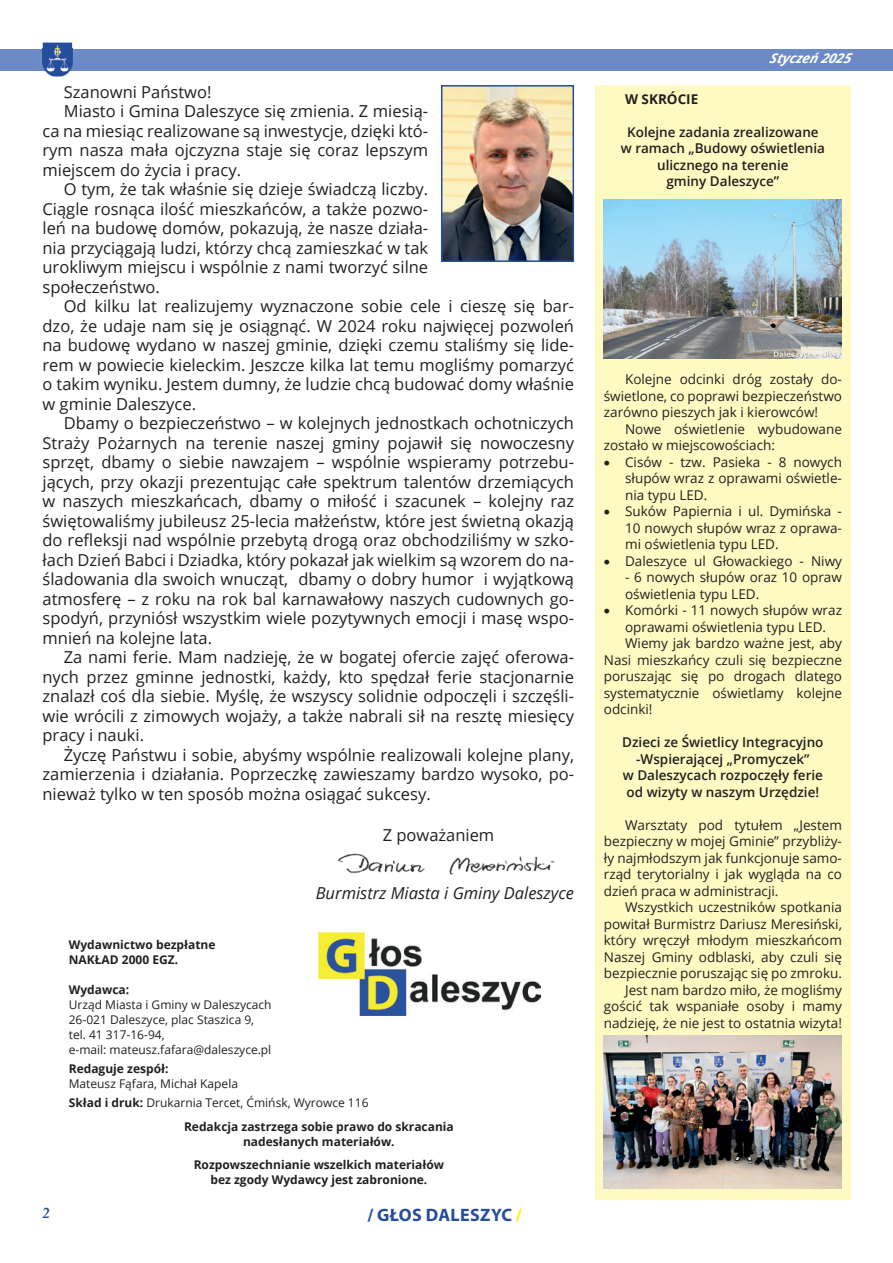
<style>
.page{position:relative;width:893px;height:1263px;background:#fff}
.page>*{position:absolute;margin:0;border:0;box-sizing:border-box;transform-origin:0 0}
.t1{font:700 18px "Myriad Pro";letter-spacing:.02em;color:#244e9c}
.t2{font:16.5px "Open Sans";color:#231f20}
.t3{font:italic 16.5px "Open Sans";color:#231f20}
.t4{font:italic 700 15px "Palatino Linotype";color:#244e9c}
.t5{font:13.5px/16.5px "Open Sans";color:#231f20;text-align:justify}
.t6{font:600 13.5px/16.5px "Open Sans";color:#231f20;text-align:center}
.t7{font:italic 700 13.5px "Open Sans";color:#fff}
.t8{font:700 13.5px "Open Sans";color:#231f20}
.t9{font:700 12px/15px "Open Sans";color:#231f20;text-align:center}
.t10{font:12px/15px "Open Sans";color:#231f20}
.s1{font-weight:700}
.s2{color:#fff101}
</style>
<div class="page">
<div style="left:0;top:49px;width:893px;height:21px;background:#6c8bc6"></div>
<img style="left:43px;top:43px;width:29px;height:34px">
<img style="left:43px;top:49px;width:29px;height:21px">
<img style="left:319px;top:933px;width:221px;height:82px">
<div style="left:595px;top:85px;width:255px;height:1114px;background:#fffac1"></div>
<img style="left:444px;top:88px;width:127px;height:171px">
<div style="left:441px;top:85px;width:133px;height:177px;border:2px solid #244e9c"></div>
<img style="left:338px;top:853px;width:217px;height:22px">
<img style="left:604px;top:1036px;width:238px;height:152px">
<img style="left:604px;top:200px;width:238px;height:158px">
<p class="t2" style="left:64px;top:80px;width:149px">Szanowni Państwo!</p>
<p class="t2" style="left:64px;top:100px;width:366px">Miasto i Gmina Daleszyce się zmienia. Z miesią-</p>
<p class="t2" style="left:43px;top:119px;width:387px">ca na miesiąc realizowane są inwestycje, dzięki któ-</p>
<p class="t2" style="left:43px;top:139px;width:387px">rym nasza mała ojczyzna staje się coraz lepszym</p>
<p class="t2" style="left:43px;top:158px;width:200px">miejscem do życia i pracy.</p>
<p class="t2" style="left:64px;top:178px;width:366px">O tym, że tak właśnie się dzieje świadczą liczby.</p>
<p class="t2" style="left:43px;top:197px;width:387px">Ciągle rosnąca ilość mieszkańców, a także pozwo-</p>
<p class="t2" style="left:43px;top:217px;width:387px">leń na budowę domów, pokazują, że nasze działa-</p>
<p class="t2" style="left:43px;top:236px;width:387px">nia przyciągają ludzi, którzy chcą zamieszkać w tak</p>
<p class="t2" style="left:43px;top:256px;width:387px">urokliwym miejscu i wspólnie z nami tworzyć silne</p>
<p class="t2" style="left:43px;top:275px;width:119px">społeczeństwo.</p>
<p class="t2" style="left:64px;top:295px;width:512px">Od kilku lat realizujemy wyznaczone sobie cele i cieszę się bar-</p>
<p class="t2" style="left:43px;top:314px;width:533px">dzo, że udaje nam się je osiągnąć. W 2024 roku najwięcej pozwoleń</p>
<p class="t2" style="left:43px;top:334px;width:533px">na budowę wydano w naszej gminie, dzięki czemu staliśmy się lide-</p>
<p class="t2" style="left:43px;top:353px;width:533px">rem w powiecie kieleckim. Jeszcze kilka lat temu mogliśmy pomarzyć</p>
<p class="t2" style="left:43px;top:373px;width:533px">o takim wyniku. Jestem dumny, że ludzie chcą budować domy właśnie</p>
<p class="t2" style="left:43px;top:392px;width:155px">w gminie Daleszyce.</p>
<p class="t2" style="left:64px;top:412px;width:512px">Dbamy o bezpieczeństwo – w kolejnych jednostkach ochotniczych</p>
<p class="t2" style="left:43px;top:431px;width:533px">Straży Pożarnych na terenie naszej gminy pojawił się nowoczesny</p>
<p class="t2" style="left:43px;top:451px;width:533px">sprzęt, dbamy o siebie nawzajem – wspólnie wspieramy potrzebu-</p>
<p class="t2" style="left:43px;top:470px;width:533px">jących, przy okazji prezentując całe spektrum talentów drzemiących</p>
<p class="t2" style="left:43px;top:490px;width:533px">w naszych mieszkańcach, dbamy o miłość i szacunek – kolejny raz</p>
<p class="t2" style="left:43px;top:509px;width:533px">świętowaliśmy jubileusz 25-lecia małżeństw, które jest świetną okazją</p>
<p class="t2" style="left:43px;top:529px;width:533px">do refleksji nad wspólnie przebytą drogą oraz obchodziliśmy w szko-</p>
<p class="t2" style="left:43px;top:548px;width:533px">łach Dzień Babci i Dziadka, który pokazał jak wielkim są wzorem do na-</p>
<p class="t2" style="left:43px;top:568px;width:533px">śladowania dla swoich wnucząt, dbamy o dobry humor i wyjątkową</p>
<p class="t2" style="left:43px;top:587px;width:533px">atmosferę – z roku na rok bal karnawałowy naszych cudownych go-</p>
<p class="t2" style="left:43px;top:607px;width:533px">spodyń, przyniósł wszystkim wiele pozytywnych emocji i masę wspo-</p>
<p class="t2" style="left:43px;top:626px;width:171px">mnień na kolejne lata.</p>
<p class="t2" style="left:64px;top:646px;width:512px">Za nami ferie. Mam nadzieję, że w bogatej ofercie zajęć oferowa-</p>
<p class="t2" style="left:43px;top:665px;width:533px">nych przez gminne jednostki, każdy, kto spędzał ferie stacjonarnie</p>
<p class="t2" style="left:43px;top:685px;width:533px">znalazł coś dla siebie. Myślę, że wszyscy solidnie odpoczęli i szczęśli-</p>
<p class="t2" style="left:43px;top:704px;width:533px">wie wrócili z zimowych wojaży, a także nabrali sił na resztę miesięcy</p>
<p class="t2" style="left:43px;top:724px;width:103px">pracy i nauki.</p>
<p class="t2" style="left:64px;top:743px;width:512px">Życzę Państwu i sobie, abyśmy wspólnie realizowali kolejne plany,</p>
<p class="t2" style="left:43px;top:763px;width:533px">zamierzenia i działania. Poprzeczkę zawieszamy bardzo wysoko, po-</p>
<p class="t2" style="left:43px;top:782px;width:390px">nieważ tylko w ten sposób można osiągać sukcesy.</p>
<p class="t2" style="left:383px;top:823px;width:113px">Z poważaniem</p>
<p class="t3" style="left:316px;top:882px;width:260px">Burmistrz Miasta i Gminy Daleszyce</p>
<p class="t9" style="left:69px;top:936px;width:148px;text-align:left">Wydawnictwo bezpłatne<br>NAKŁAD 2000 EGZ.</p>
<p class="t9" style="left:69px;top:981px;width:62px">Wydawca:</p>
<p class="t10" style="left:69px;top:996px;width:204px">Urząd Miasta i Gminy w Daleszycach<br>26-021 Daleszyce, plac Staszica 9, tel. 41 317-16-94,<br>e-mail: mateusz.fafara@daleszyce.pl</p>
<p class="t9" style="left:69px;top:1061px;width:101px">Redaguje zespół:</p>
<p class="t10" style="left:69px;top:1073px;width:301px;line-height:19.2px">Mateusz Fąfara, Michał Kapela<br><span class="s1">Skład i druk:</span> Drukarnia Tercet, Ćmińsk, Wyrowce 116</p>
<p class="t9" style="left:184px;top:1118px;width:271px">Redakcja zastrzega sobie prawo do skracania nadesłanych materiałów.</p>
<p class="t9" style="left:194px;top:1157px;width:252px">Rozpowszechnianie wszelkich materiałów bez zgody Wydawcy jest zabronione.</p>
<p class="t4" style="left:43px;top:1202px;width:9px">2</p>
<p class="t1" style="left:367px;top:1203px;width:156px">/ GŁOS DALESZYC <span class="s2">/</span></p>
<p class="t7" style="left:769px;top:49px;width:88px">Styczeń2025</p>
<p class="t8" style="left:625px;top:89px;width:75px">W SKRÓCIE</p>
<p class="t6" style="left:621px;top:123px;width:206px">Kolejne zadania zrealizowane w ramach „Budowy oświetlenia ulicznego na terenie<br>gminy Daleszyce”</p>
<p class="t5" style="left:604px;top:371px;width:240px;text-indent:21px">Kolejne odcinki dróg zostały do&shy;świetlone, co poprawi bezpieczeństwo zarówno pieszych jak i kierowców!</p>
<p class="t5" style="left:604px;top:420px;width:240px;text-indent:21px">Nowe oświetlenie wybudowane zostało w miejscowościach:</p>
<p class="t5" style="left:625px;top:453px;width:218px;text-indent:-21px">• Cisów - tzw. Pasieka - 8 nowych słupów wraz z oprawami oświetle&shy;nia typu LED.</p>
<p class="t5" style="left:625px;top:503px;width:218px;text-indent:-21px">• Suków Papiernia i ul. Dymińska - 10 nowych słupów wraz z oprawa&shy;mi oświetlenia typu LED.</p>
<p class="t5" style="left:604px;top:552px;width:240px">• Daleszyce ul Głowackiego - Niwy</p>
<p class="t5" style="left:625px;top:569px;width:218px">- 6 nowych słupów oraz 10 opraw oświetlenia typu LED.</p>
<p class="t5" style="left:604px;top:602px;width:240px">• Komórki - 11 nowych słupów wraz</p>
<p class="t5" style="left:625px;top:618px;width:203px">oprawami oświetlenia typu LED.</p>
<p class="t5" style="left:625px;top:635px;width:218px">Wiemy jak bardzo ważne jest, aby</p>
<p class="t5" style="left:604px;top:651px;width:240px">Nasi mieszkańcy czuli się bezpieczne</p>
<p class="t5" style="left:604px;top:668px;width:240px">poruszając się po drogach dlatego</p>
<p class="t5" style="left:604px;top:684px;width:240px">systematycznie oświetlamy kolejne</p>
<p class="t5" style="left:604px;top:701px;width:50px">odcinki!</p>
<p class="t6" style="left:622px;top:734px;width:203px">Dzieci ze Świetlicy Integracyjno -Wspierającej „Promyczek”<br>w Daleszycach rozpoczęły ferie od wizyty w naszym Urzędzie!</p>
<p class="t5" style="left:604px;top:816px;width:240px;text-indent:21px">Warsztaty pod tytułem „Jestem bezpieczny w mojej Gminie” przybliży&shy;ły najmłodszym jak funkcjonuje samo&shy;rząd terytorialny i jak wygląda na co dzień praca w administracji.</p>
<p class="t5" style="left:604px;top:899px;width:240px;text-align:right">Wszystkich uczestników spotkania powitał Burmistrz Dariusz Meresiński, który wręczył młodym mieszkańcom Naszej Gminy odblaski, aby czuli się bezpiecznie poruszając się po zmroku.<br>Jest nam bardzo miło, że mogliśmy gościć tak wspaniałe osoby i mamy nadzieję, że nie jest to ostatnia wizyta!</p>
</div>
